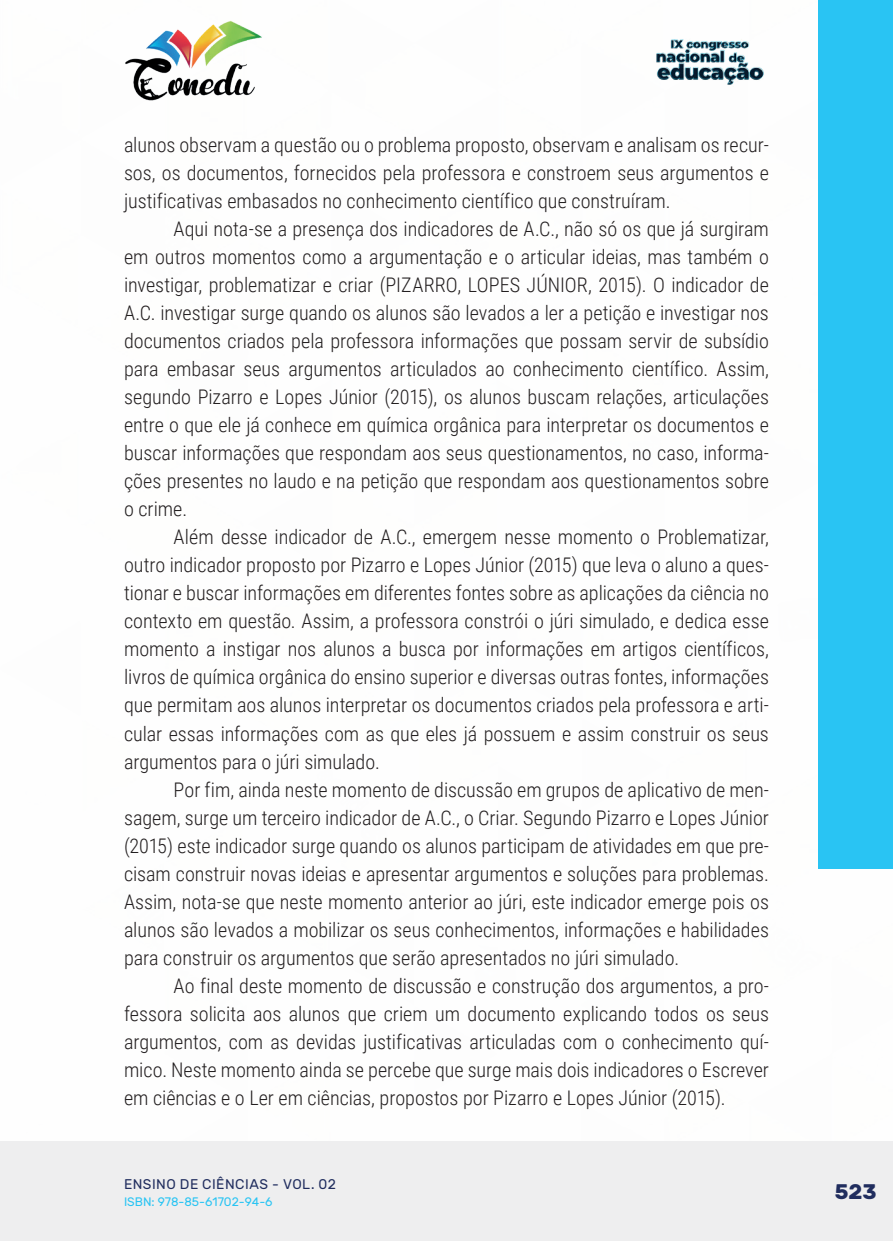
<style>
.page{position:relative;width:893px;height:1241px;background:#fff}
.page>*{position:absolute;margin:0;border:0;box-sizing:border-box;transform-origin:0 0}
.t1{font:700 21px "Rubik";color:#202d5e}
._9_CORPO{font:300 20.12px/28px "Roboto Condensed";color:#231f20;text-align:justify}
.t2{font:14px "Rubik";letter-spacing:.035em;color:#202d5e}
.t3{font:12.25px "Rubik";color:#29c4f3}
</style>
<div class="page">
<div style="left:0;top:1141px;width:893px;height:99px;background:#eeeeef"></div>
<div style="left:819px;top:0;width:74px;height:868px;background:#29c4f3"></div>
<img style="left:125px;top:20px;width:137px;height:81px">
<img style="left:656px;top:39px;width:108px;height:46px">
<p class="_9_CORPO" style="left:124px;top:130px;width:646px">alunos observam a questão ou o problema proposto, observam e analisam os recur&shy;sos, os documentos, fornecidos pela professora e constroem seus argumentos e justificativas embasados no conhecimento científico que construíram.</p>
<p class="_9_CORPO" style="left:124px;top:214px;width:646px;text-indent:50px">Aqui nota-se a presença dos indicadores de A.C., não só os que já surgiram em outros momentos como a argumentação e o articular ideias, mas também o investigar, problematizar e criar (PIZARRO, LOPES JÚNIOR, 2015). O indicador de A.C. investigar surge quando os alunos são levados a ler a petição e investigar nos documentos criados pela professora informações que possam servir de subsídio para embasar seus argumentos articulados ao conhecimento científico. Assim, segundo Pizarro e Lopes Júnior (2015), os alunos buscam relações, articulações entre o que ele já conhece em química orgânica para interpretar os documentos e buscar informações que respondam aos seus questionamentos, no caso, informa&shy;ções presentes no laudo e na petição que respondam aos questionamentos sobre o crime.</p>
<p class="_9_CORPO" style="left:124px;top:522px;width:646px;text-indent:50px">Além desse indicador de A.C., emergem nesse momento o Problematizar, outro indicador proposto por Pizarro e Lopes Júnior (2015) que leva o aluno a ques&shy;tionar e buscar informações em diferentes fontes sobre as aplicações da ciência no contexto em questão. Assim, a professora constrói o júri simulado, e dedica esse momento a instigar nos alunos a busca por informações em artigos científicos, livros de química orgânica do ensino superior e diversas outras fontes, informações que permitam aos alunos interpretar os documentos criados pela professora e arti&shy;cular essas informações com as que eles já possuem e assim construir os seus argumentos para o júri simulado.</p>
<p class="_9_CORPO" style="left:124px;top:774px;width:646px;text-indent:50px">Por fim, ainda neste momento de discussão em grupos de aplicativo de men&shy;sagem, surge um terceiro indicador de A.C., o Criar. Segundo Pizarro e Lopes Júnior (2015) este indicador surge quando os alunos participam de atividades em que pre&shy;cisam construir novas ideias e apresentar argumentos e soluções para problemas.<br>Assim, nota-se que neste momento anterior ao júri, este indicador emerge pois os alunos são levados a mobilizar os seus conhecimentos, informações e habilidades para construir os argumentos que serão apresentados no júri simulado.</p>
<p class="_9_CORPO" style="left:124px;top:970px;width:646px;text-indent:50px">Ao final deste momento de discussão e construção dos argumentos, a pro&shy;fessora solicita aos alunos que criem um documento explicando todos os seus argumentos, com as devidas justificativas articuladas com o conhecimento quí&shy;mico. Neste momento ainda se percebe que surge mais dois indicadores o Escrever em ciências e o Ler em ciências, propostos por Pizarro e Lopes Júnior (2015).</p>
<p class="t2" style="left:124px;top:1175px;width:213px">ENSINO DE CIÊNCIAS - VOL. 02</p>
<p class="t3" style="left:124px;top:1194px;width:150px">ISBN: 978-85-61702-94-6</p>
<p class="t1" style="left:835px;top:1179px;width:43px">523</p>
</div>
